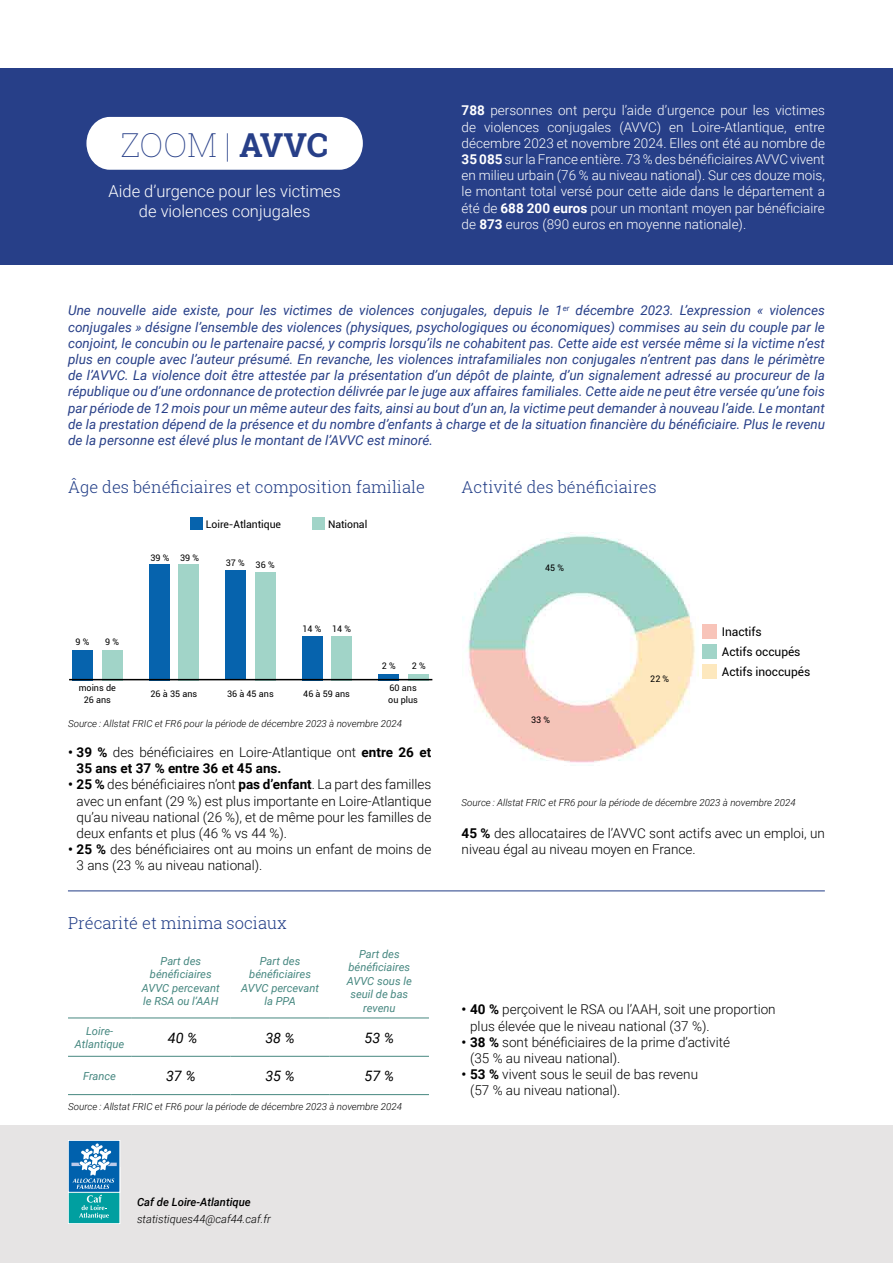
<style>
.page{position:relative;width:893px;height:1263px;background:#fff}
.page>*{position:absolute;margin:0;border:0;box-sizing:border-box;transform-origin:0 0}
.t1{font:100 33px "Roboto Slab";color:#273f88}
.Titre_tableau{font:300 16.5px "Roboto Slab";color:#203c86}
.Sous_titre_picto{font:300 16.5px/19.8px "Roboto";color:#fff;text-align:center}
.Texte_courant{font:italic 14.25px "Roboto";color:#000}
.Texte_courant-2{font:italic 13.5px/16.2px "Roboto";color:#273f88;text-align:justify}
.Texte_courant-3{font:300 13.5px/16.2px "Roboto";color:#000}
.Texte_courant-4{font:300 13.5px/16.2px "Roboto";color:#fff;text-align:justify}
.t2{font:700 13.5px/16.2px "Roboto";color:#000}
.Texte_courant_0av{font:12px "Roboto";letter-spacing:-.005em;color:#000}
.Texte_notes{font:italic 300 11.25px/16.5px "Roboto";color:#000}
.Texte_courant-5{font:italic 11.1px/13.4px "Roboto";color:#468780;text-align:center}
.Texte_courant_0av-2{font:10.5px "Roboto";letter-spacing:-.005em;color:#000}
.Texte_notes-2{font:italic 300 9.75px "Roboto";color:#000}
.ZOOM{font:9px "Roboto";color:#000}
.s1{font-weight:700}
.s2{font-weight:300}
.s3{font-weight:500}
</style>
<div class="page">
<div style="left:0;top:69px;width:893px;height:196px;background:#273f88"></div>
<div style="left:0;top:1125px;width:893px;height:138px;background:#e6e4e4"></div>
<div style="left:86px;top:117px;width:277px;height:53px;background:#fff"></div>
<hr style="left:68px;top:890px;width:757px;height:1px;background:#203c86">
<hr style="left:68px;top:1017px;width:63px;height:1px;background:#468780">
<hr style="left:131px;top:1017px;width:99px;height:1px;background:#468780">
<hr style="left:230px;top:1017px;width:100px;height:1px;background:#468780">
<hr style="left:330px;top:1017px;width:99px;height:1px;background:#468780">
<hr style="left:68px;top:1056px;width:63px;height:1px;background:#468780">
<hr style="left:131px;top:1056px;width:99px;height:1px;background:#468780">
<hr style="left:230px;top:1056px;width:100px;height:1px;background:#468780">
<hr style="left:330px;top:1056px;width:99px;height:1px;background:#468780">
<hr style="left:68px;top:1094px;width:63px;height:1px;background:#468780">
<hr style="left:131px;top:1094px;width:99px;height:1px;background:#468780">
<hr style="left:230px;top:1094px;width:100px;height:1px;background:#468780">
<hr style="left:330px;top:1094px;width:99px;height:1px;background:#468780">
<div style="left:68px;top:1167px;width:52px;height:56px;background:#009fa0"></div>
<div style="left:68px;top:1167px;width:52px;height:57px;border:1px solid #fff"></div>
<div style="left:68px;top:1140px;width:52px;height:52px;background:#0061ad"></div>
<div style="left:68px;top:1140px;width:52px;height:52px;border:1px solid #fff"></div>
<svg style="left:71px;top:1143px;width:46px;height:46px"></svg>
<svg style="left:79px;top:1195px;width:30px;height:24px"></svg>
<img style="left:462px;top:532px;width:237px;height:231px">
<div style="left:702px;top:624px;width:15px;height:15px;background:#f8c4b9"></div>
<div style="left:702px;top:644px;width:15px;height:15px;background:#a1d4c8"></div>
<div style="left:702px;top:664px;width:15px;height:15px;background:#fde8be"></div>
<div style="left:190px;top:517px;width:13px;height:13px;background:#0663ad"></div>
<div style="left:313px;top:517px;width:12px;height:13px;background:#a1d4c8"></div>
<div style="left:72px;top:650px;width:21px;height:30px;background:#0663ad"></div>
<div style="left:102px;top:650px;width:21px;height:30px;background:#a1d4c8"></div>
<div style="left:149px;top:564px;width:21px;height:116px;background:#0663ad"></div>
<div style="left:178px;top:564px;width:21px;height:116px;background:#a1d4c8"></div>
<div style="left:225px;top:570px;width:21px;height:109px;background:#0663ad"></div>
<div style="left:255px;top:572px;width:21px;height:108px;background:#a1d4c8"></div>
<div style="left:302px;top:636px;width:21px;height:44px;background:#0663ad"></div>
<div style="left:331px;top:636px;width:21px;height:44px;background:#a1d4c8"></div>
<svg style="left:378px;top:674px;width:21px;height:5px"></svg>
<svg style="left:408px;top:674px;width:21px;height:5px"></svg>
<hr style="left:69px;top:679px;width:363px;height:1px;background:#000">
<p class="t1" style="left:120px;top:123px;width:209px">ZOOM | <span class="s1">AVVC</span></p>
<p class="Sous_titre_picto" style="left:109px;top:181px;width:234px">Aide d’urgence pour les victimes de violences conjugales</p>
<p class="Texte_courant-4" style="left:462px;top:102px;width:365px"><span class="s1">788</span> personnes ont perçu l’aide d’urgence pour les victimes de violences conjugales (AVVC) en Loire-Atlantique, entre décembre 2023 et novembre 2024. Elles ont été au nombre de <span class="s1">35 085</span> sur la France entière. 73 % des bénéficiaires AVVC vivent en milieu urbain (76 % au niveau national). Sur ces douze mois, le montant total versé pour cette aide dans le département a été de <span class="s1">688 200 euros</span> pour un montant moyen par bénéficiaire de <span class="s1">873</span> euros (890 euros en moyenne nationale).</p>
<p class="Texte_courant-2" style="left:68px;top:302px;width:758px">Une nouvelle aide existe, pour les victimes de violences conjugales, depuis le 1<sup>er</sup> décembre 2023. L’expression « violences conjugales » désigne l’ensemble des violences (physiques, psychologiques ou économiques) commises au sein du couple par le conjoint, le concubin ou le partenaire pacsé, y compris lorsqu’ils ne cohabitent pas. Cette aide est versée même si la victime n’est plus en couple avec l’auteur présumé. En revanche, les violences intrafamiliales non conjugales n’entrent pas dans le périmètre de l’AVVC. La violence doit être attestée par la présentation d’un dépôt de plainte, d’un signalement adressé au procureur de la république ou d’une ordonnance de protection délivrée par le juge aux affaires familiales. Cette aide ne peut être versée qu’une fois par période de 12 mois pour un même auteur des faits, ainsi au bout d’un an, la victime peut demander à nouveau l’aide. Le montant de la prestation dépend de la présence et du nombre d’enfants à charge et de la situation financière du bénéficiaire. Plus le revenu de la personne est élevé plus le montant de l’AVVC est minoré.</p>
<p class="Titre_tableau" style="left:68px;top:475px;width:358px">Âge des bénéficiaires et composition familiale</p>
<p class="Titre_tableau" style="left:462px;top:475px;width:196px">Activité des bénéficiaires</p>
<p class="Texte_courant_0av-2" style="left:206px;top:517px;width:77px">Loire-Atlantique</p>
<p class="Texte_courant_0av-2" style="left:328px;top:517px;width:41px">National</p>
<p class="ZOOM" style="left:76px;top:635px;width:15px">9 %</p>
<p class="ZOOM" style="left:105px;top:635px;width:15px">9 %</p>
<p class="ZOOM" style="left:79px;top:681px;width:39px">moins de</p>
<p class="ZOOM" style="left:84px;top:693px;width:29px">26 ans</p>
<p class="ZOOM" style="left:150px;top:551px;width:20px">39 %</p>
<p class="ZOOM" style="left:180px;top:551px;width:20px">39 %</p>
<p class="ZOOM" style="left:226px;top:557px;width:20px">37 %</p>
<p class="ZOOM" style="left:256px;top:559px;width:20px">36 %</p>
<p class="ZOOM" style="left:302px;top:622px;width:20px">14 %</p>
<p class="ZOOM" style="left:332px;top:622px;width:20px">14 %</p>
<p class="ZOOM" style="left:150px;top:687px;width:48px">26 à 35 ans</p>
<p class="ZOOM" style="left:227px;top:687px;width:48px">36 à 45 ans</p>
<p class="ZOOM" style="left:303px;top:687px;width:48px">46 à 59 ans</p>
<p class="ZOOM" style="left:382px;top:660px;width:15px">2 %</p>
<p class="ZOOM" style="left:412px;top:660px;width:15px">2 %</p>
<p class="ZOOM" style="left:390px;top:681px;width:29px">60 ans</p>
<p class="ZOOM" style="left:388px;top:693px;width:31px">ou plus</p>
<p class="Texte_notes-2" style="left:68px;top:717px;width:335px">Source : Allstat FRIC et FR6 pour la période de décembre 2023 à novembre 2024</p>
<p class="t2" style="left:77px;top:744px;width:356px;text-indent:-9px">• 39 % <span class="s2">des bénéficiaires en Loire-Atlantique ont</span> entre 26 et<br>35 ans et 37 % entre 36 et 45 ans.</p>
<p class="Texte_courant-3" style="left:77px;top:776px;width:356px;text-align:justify;text-indent:-9px"><span class="s1">• 25 %</span> des bénéficiaires n’ont <span class="s1">pas d’enfant</span>. La part des familles avec un enfant (29 %) est plus importante en Loire-Atlantique qu’au niveau national (26 %), et de même pour les familles de deux enfants et plus (46 % vs 44 %).</p>
<p class="Texte_courant-3" style="left:77px;top:841px;width:356px;text-indent:-9px"><span class="s1">• 25 %</span> des bénéficiaires ont au moins un enfant de moins de<br>3 ans (23 % au niveau national).</p>
<p class="Titre_tableau" style="left:68px;top:911px;width:220px">Précarité et minima sociaux</p>
<p class="Texte_courant-5" style="left:86px;top:1023px;width:29px">Loire-</p>
<p class="Texte_courant-5" style="left:75px;top:1037px;width:51px">Atlantique</p>
<p class="Texte_courant-5" style="left:142px;top:954px;width:79px">Part des bénéficiaires<br>AVVC percevant le RSA ou l’AAH</p>
<p class="Texte_courant-5" style="left:241px;top:954px;width:79px">Part des bénéficiaires<br>AVVC percevant la PPA</p>
<p class="Texte_courant-5" style="left:347px;top:947px;width:66px">Part des bénéficiaires<br>AVVC sous le seuil de bas revenu</p>
<p class="Texte_courant" style="left:168px;top:1027px;width:31px">40 %</p>
<p class="Texte_courant" style="left:265px;top:1027px;width:31px">38 %</p>
<p class="Texte_courant" style="left:365px;top:1027px;width:31px">53 %</p>
<p class="Texte_courant-5" style="left:83px;top:1068px;width:34px">France</p>
<p class="Texte_courant" style="left:166px;top:1066px;width:31px">37 %</p>
<p class="Texte_courant" style="left:265px;top:1066px;width:31px">35 %</p>
<p class="Texte_courant" style="left:365px;top:1066px;width:31px">57 %</p>
<p class="Texte_notes-2" style="left:68px;top:1100px;width:335px">Source : Allstat FRIC et FR6 pour la période de décembre 2023 à novembre 2024</p>
<p class="ZOOM" style="left:545px;top:562px;width:20px">45 %</p>
<p class="ZOOM" style="left:531px;top:714px;width:20px">33 %</p>
<p class="ZOOM" style="left:650px;top:672px;width:20px">22 %</p>
<p class="Texte_courant_0av" style="left:722px;top:623px;width:41px">Inactifs</p>
<p class="Texte_courant_0av" style="left:722px;top:643px;width:80px">Actifs occupés</p>
<p class="Texte_courant_0av" style="left:722px;top:663px;width:90px">Actifs inoccupés</p>
<p class="Texte_notes-2" style="left:462px;top:795px;width:335px">Source : Allstat FRIC et FR6 pour la période de décembre 2023 à novembre 2024</p>
<p class="Texte_courant-3" style="left:462px;top:825px;width:365px"><span class="s1">45 %</span> des allocataires de l’AVVC sont actifs avec un emploi, un niveau égal au niveau moyen en France.</p>
<p class="Texte_courant-3" style="left:470px;top:1001px;width:307px;text-indent:-9px"><span class="s1">• 40 %</span> perçoivent le RSA ou l’AAH, soit une proportion plus élevée que le niveau national (37 %).</p>
<p class="Texte_courant-3" style="left:470px;top:1033px;width:261px;text-indent:-9px"><span class="s1">• 38 %</span> sont bénéficiaires de la prime d’activité (35 % au niveau national).</p>
<p class="Texte_courant-3" style="left:470px;top:1066px;width:229px;text-indent:-9px"><span class="s1">• 53 %</span> vivent sous le seuil de bas revenu (57 % au niveau national).</p>
<p class="Texte_notes" style="left:137px;top:1193px;width:135px"><span class="s3">Caf de Loire-Atlantique </span>statistiques44@caf44.caf.fr</p>
</div>
